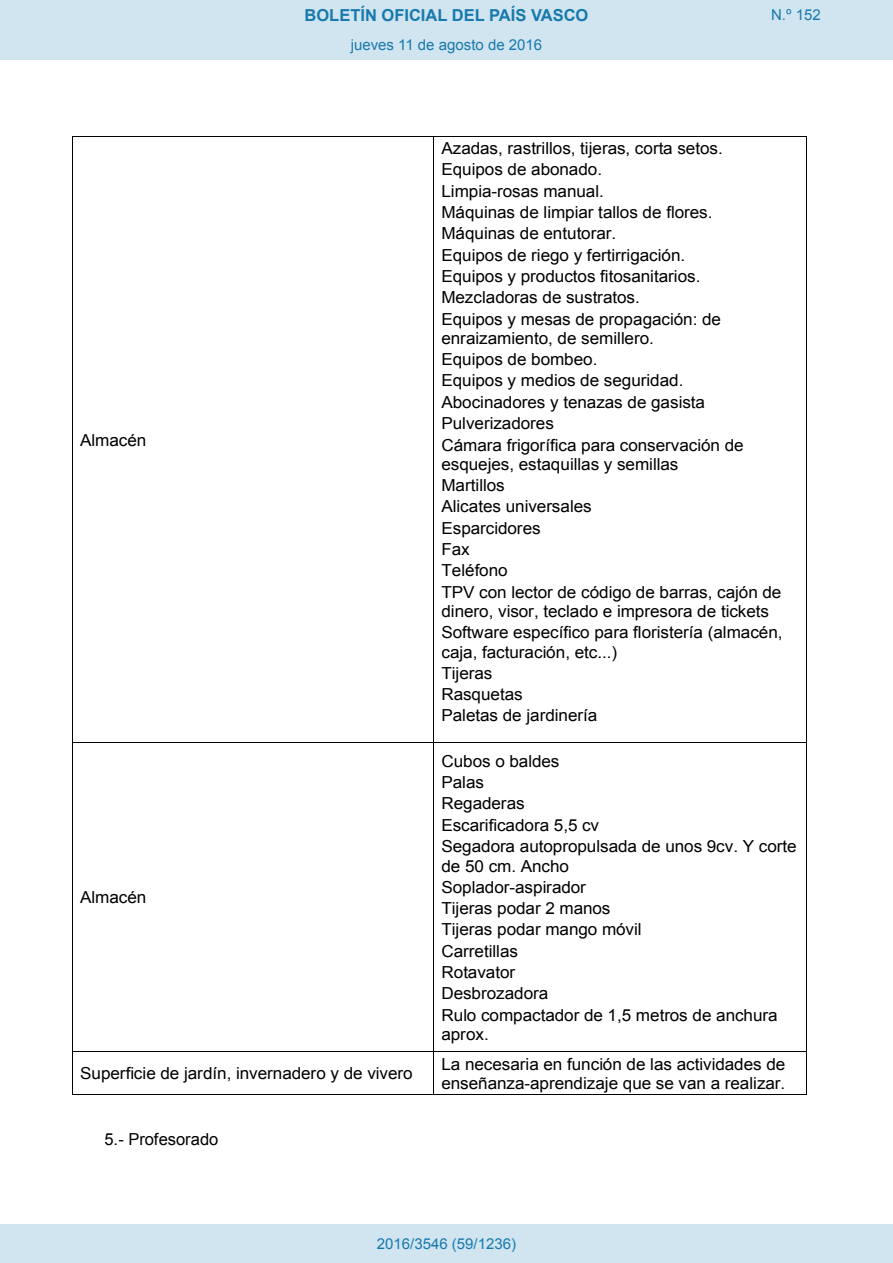
<style>
.page{position:relative;width:893px;height:1263px;background:#fff}
.page>*{position:absolute;margin:0;border:0;box-sizing:border-box;transform-origin:0 0}
.t1{font:16.5px/21.3px "Arial";color:#000}
.t2{font:700 16.5px "Arial";color:#1879ad}
.Paginacion_Centro{font:15px "Arial";color:#1879ad}
</style>
<div class="page">
<hr style="left:73px;top:136px;width:360px;height:1px;background:#000">
<hr style="left:434px;top:136px;width:372px;height:1px;background:#000">
<hr style="left:72px;top:137px;width:1px;height:605px;background:#000">
<hr style="left:433px;top:137px;width:1px;height:605px;background:#000">
<hr style="left:806px;top:137px;width:1px;height:605px;background:#000">
<hr style="left:73px;top:742px;width:360px;height:1px;background:#000">
<hr style="left:434px;top:742px;width:372px;height:1px;background:#000">
<hr style="left:72px;top:742px;width:1px;height:309px;background:#000">
<hr style="left:433px;top:742px;width:1px;height:309px;background:#000">
<hr style="left:806px;top:742px;width:1px;height:309px;background:#000">
<hr style="left:73px;top:1051px;width:360px;height:1px;background:#000">
<hr style="left:434px;top:1051px;width:372px;height:1px;background:#000">
<hr style="left:72px;top:1052px;width:1px;height:42px;background:#000">
<hr style="left:73px;top:1094px;width:360px;height:1px;background:#000">
<hr style="left:433px;top:1052px;width:1px;height:42px;background:#000">
<hr style="left:434px;top:1094px;width:372px;height:1px;background:#000">
<hr style="left:806px;top:1052px;width:1px;height:42px;background:#000">
<div style="left:0;top:0;width:893px;height:60px;background:#d0e5f0"></div>
<div style="left:0;top:1225px;width:893px;height:38px;background:#d0e5f0"></div>
<p class="t1" style="left:80px;top:430px;width:68px">Almacén</p>
<p class="t1" style="left:80px;top:887px;width:68px">Almacén</p>
<p class="t2" style="left:305px;top:4px;width:285px">BOLETÍN OFICIAL DEL PAÍS VASCO</p>
<p class="Paginacion_Centro" style="left:771px;top:5px;width:51px">N.º 152</p>
<p class="Paginacion_Centro" style="left:351px;top:35px;width:193px">jueves 11 de agosto de 2016</p>
<p class="t1" style="left:441px;top:138px;width:283px">Azadas, rastrillos, tijeras, corta setos.<br>Equipos de abonado.<br>Limpia-rosas manual.<br>Máquinas de limpiar tallos de flores.<br>Máquinas de entutorar.<br>Equipos de riego y fertirrigación.<br>Equipos y productos fitosanitarios.<br>Mezcladoras de sustratos.<br>Equipos y mesas de propagación: de</p>
<p class="t1" style="left:441px;top:328px;width:304px">enraizamiento, de semillero.<br>Equipos de bombeo.<br>Equipos y medios de seguridad.<br>Abocinadores y tenazas de gasista<br>Pulverizadores<br>Cámara frigorífica para conservación de</p>
<p class="t1" style="left:441px;top:453px;width:342px">esquejes, estaquillas y semillas<br>Martillos<br>Alicates universales<br>Esparcidores<br>Fax<br>Teléfono<br>TPV con lector de código de barras, cajón de</p>
<p class="t1" style="left:441px;top:601px;width:343px">dinero, visor, teclado e impresora de tickets<br>Software específico para floristería (almacén,</p>
<p class="t1" style="left:441px;top:641px;width:177px">caja, facturación, etc...)<br>Tijeras<br>Rasquetas<br>Paletas de jardinería</p>
<p class="t1" style="left:441px;top:751px;width:357px">Cubos o baldes<br>Palas<br>Regaderas<br>Escarificadora 5,5 cv<br>Segadora autopropulsada de unos 9cv. Y corte</p>
<p class="t1" style="left:441px;top:855px;width:338px">de 50 cm. Ancho<br>Soplador-aspirador<br>Tijeras podar 2 manos<br>Tijeras podar mango móvil<br>Carretillas<br>Rotavator<br>Desbrozadora<br>Rulo compactador de 1,5 metros de anchura</p>
<p class="t1" style="left:441px;top:1024px;width:49px">aprox.</p>
<p class="t1" style="left:80px;top:1063px;width:334px">Superficie de jardín, invernadero y de vivero</p>
<p class="t1" style="left:441px;top:1054px;width:345px;line-height:19.2px">La necesaria en función de las actividades de enseñanza-aprendizaje que se van a realizar.</p>
<p class="t1" style="left:104px;top:1129px;width:115px">5.- Profesorado</p>
<p class="Paginacion_Centro" style="left:377px;top:1234px;width:141px">2016/3546 (59/1236)</p>
</div>
